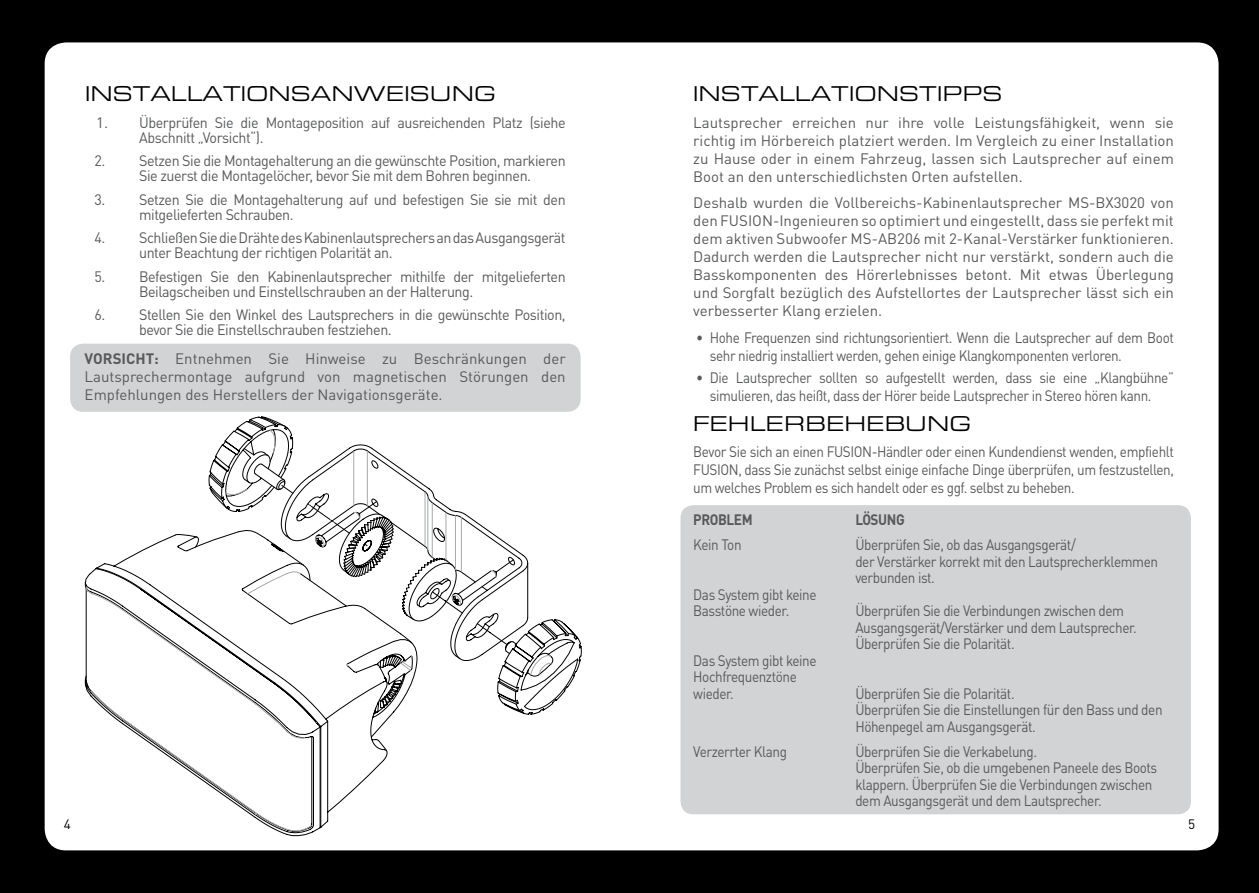
<style>
.page{position:relative;width:1259px;height:893px;background:#000}
.page>*{position:absolute;margin:0;border:0;box-sizing:border-box;transform-origin:0 0}
.t1{font:expanded 21px "Eurostile BQ";color:#000}
.t2{font:15px/16.5px "DIN Pro";letter-spacing:-.03em;color:#58595b;scale:.9 1}
.t3{font:15px/18px "DIN Pro";letter-spacing:-.03em;color:#58595b;text-align:justify}
.t4{font:15px/15px "DIN Pro";letter-spacing:-.03em;color:#58595b;scale:.95 1}
.t5{font:700 15px "DIN Pro";letter-spacing:-.03em;color:#58595b;scale:.9 1}
.t6{font:13.5px "DIN Pro";color:#000}
.s1{font-weight:700}
</style>
<div class="page">
<div style="left:45px;top:42px;width:1173px;height:808px;background:#fff;border-radius:21px"></div>
<svg style="left:85px;top:417px;width:497px;height:415px"></svg>
<svg style="left:86px;top:430px;width:465px;height:401px"></svg>
<div style="left:70px;top:344px;width:510px;height:68px;background:#d1d3d4;border-radius:13px"></div>
<div style="left:680px;top:505px;width:511px;height:309px;background:#d1d3d4;border-radius:13px"></div>
<h1 class="t1" style="left:85px;top:82px;width:413px">INSTALLATIONSANWEISUNG</h1>
<p class="t3" style="left:139px;top:113px;width:428px;line-height:15px;text-indent:-43px">1. Überprüfen Sie die Montageposition auf ausreichenden Platz (siehe<br>Abschnitt „Vorsicht“).</p>
<p class="t4" style="left:139px;top:152px;width:450px;text-indent:-45px">2. Setzen Sie die Montagehalterung an die gewünschte Position, markieren<br>Sie zuerst die Montagelöcher, bevor Sie mit dem Bohren beginnen.</p>
<p class="t4" style="left:139px;top:190px;width:450px;text-indent:-45px">3. Setzen Sie die Montagehalterung auf und befestigen Sie sie mit den mitgelieferten Schrauben.</p>
<p class="t4" style="left:139px;top:229px;width:450px;text-indent:-45px">4. Schließen Sie die Drähte des Kabinenlautsprechers an das Ausgangsgerät unter Beachtung der richtigen Polarität an.</p>
<p class="t4" style="left:139px;top:267px;width:450px;text-indent:-45px">5. Befestigen Sie den Kabinenlautsprecher mithilfe der mitgelieferten<br>Beilagscheiben und Einstellschrauben an der Halterung.</p>
<p class="t4" style="left:139px;top:306px;width:450px;text-indent:-45px">6. Stellen Sie den Winkel des Lautsprechers in die gewünschte Position, bevor Sie die Einstellschrauben festziehen.</p>
<p class="t3" style="left:85px;top:348px;width:482px"><span class="s1">VORSICHT:</span> Entnehmen Sie Hinweise zu Beschränkungen der Lautsprechermontage aufgrund von magnetischen Störungen den Empfehlungen des Herstellers der Navigationsgeräte.</p>
<h1 class="t1" style="left:693px;top:82px;width:311px">INSTALLATIONSTIPPS</h1>
<p class="t3" style="left:693px;top:112px;width:482px">Lautsprecher erreichen nur ihre volle Leistungsfähigkeit, wenn sie richtig im Hörbereich platziert werden. Im Vergleich zu einer Installation zu Hause oder in einem Fahrzeug, lassen sich Lautsprecher auf einem Boot an den unterschiedlichsten Orten aufstellen.</p>
<p class="t3" style="left:693px;top:192px;width:482px">Deshalb wurden die Vollbereichs-Kabinenlautsprecher MS-BX3020 von den FUSION-Ingenieuren so optimiert und eingestellt, dass sie perfekt mit dem aktiven Subwoofer MS-AB206 mit 2-Kanal-Verstärker funktionieren.<br>Dadurch werden die Lautsprecher nicht nur verstärkt, sondern auch die Basskomponenten des Hörerlebnisses betont. Mit etwas Überlegung und Sorgfalt bezüglich des Aufstellortes der Lautsprecher lässt sich ein verbesserter Klang erzielen.</p>
<p class="t2" style="left:710px;top:327px;width:517px;line-height:18px;text-indent:-14px">• Hohe Frequenzen sind richtungsorientiert. Wenn die Lautsprecher auf dem Boot sehr niedrig installiert werden, gehen einige Klangkomponenten verloren.</p>
<p class="t2" style="left:696px;top:367px;width:532px;line-height:18px;text-align:center">• Die Lautsprecher sollten so aufgestellt werden, dass sie eine „Klangbühne” simulieren, das heißt, dass der Hörer beide Lautsprecher in Stereo hören kann.</p>
<h1 class="t1" style="left:693px;top:411px;width:280px">FEHLERBEHEBUNG</h1>
<p class="t2" style="left:693px;top:441px;width:535px;line-height:18px;text-align:justify">Bevor Sie sich an einen FUSION-Händler oder einen Kundendienst wenden, empfiehlt FUSION, dass Sie zunächst selbst einige einfache Dinge überprüfen, um festzustellen, um welches Problem es sich handelt oder es ggf. selbst zu beheben.</p>
<p class="t5" style="left:693px;top:509px;width:67px">PROBLEM</p>
<p class="t5" style="left:855px;top:509px;width:56px">LÖSUNG</p>
<p class="t2" style="left:693px;top:535px;width:55px">Kein Ton</p>
<p class="t2" style="left:855px;top:535px;width:338px">Überprüfen Sie, ob das Ausgangsgerät/<br>der Verstärker korrekt mit den Lautsprecherklemmen verbunden ist.</p>
<p class="t2" style="left:693px;top:584px;width:138px">Das System gibt keine<br>Basstöne wieder.</p>
<p class="t2" style="left:855px;top:601px;width:314px">Überprüfen Sie die Verbindungen zwischen dem<br>Ausgangsgerät/Verstärker und dem Lautsprecher.<br>Überprüfen Sie die Polarität.</p>
<p class="t2" style="left:693px;top:650px;width:138px">Das System gibt keine<br>Hochfrequenztöne wieder.</p>
<p class="t2" style="left:855px;top:683px;width:343px">Überprüfen Sie die Polarität.<br>Überprüfen Sie die Einstellungen für den Bass und den<br>Höhenpegel am Ausgangsgerät.</p>
<p class="t2" style="left:693px;top:741px;width:106px">Verzerrter Klang</p>
<p class="t2" style="left:855px;top:741px;width:337px">Überprüfen Sie die Verkabelung.<br>Überprüfen Sie, ob die umgebenen Paneele des Boots klappern. Überprüfen Sie die Verbindungen zwischen dem Ausgangsgerät und dem Lautsprecher.</p>
<p class="t6" style="left:64px;top:813px;width:9px">4</p>
<p class="t6" style="left:1188px;top:813px;width:9px">5</p>
</div>
